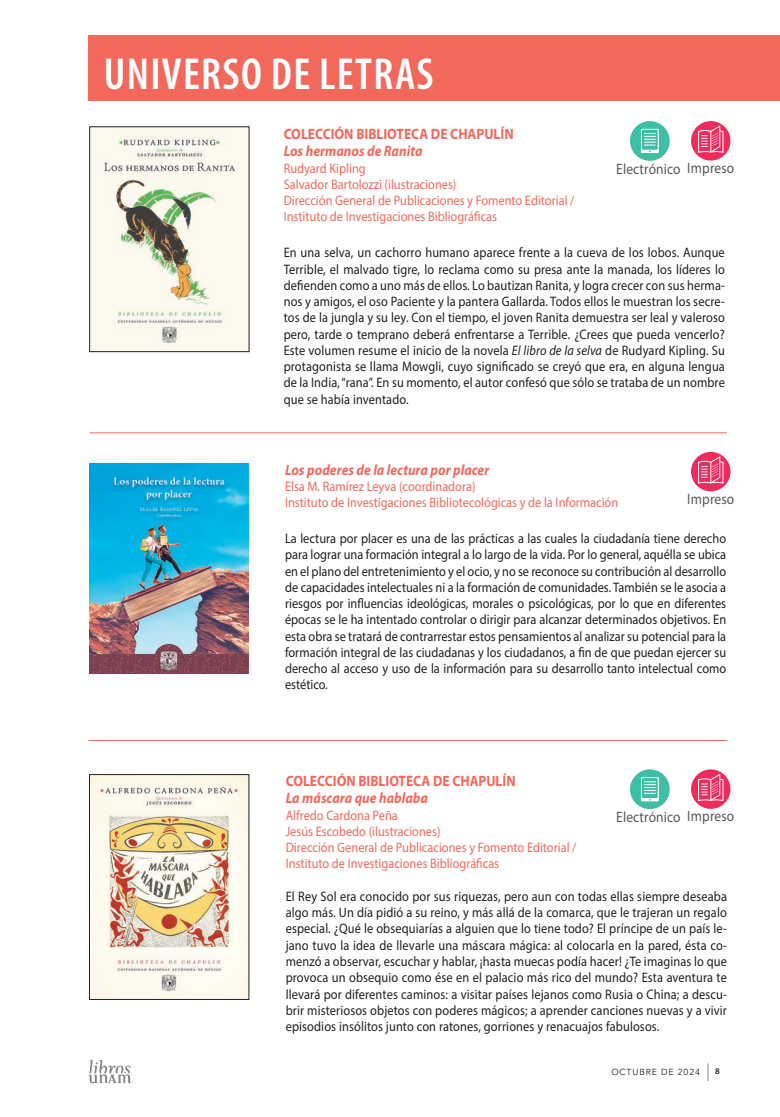
<style>
.page{position:relative;width:780px;height:1117px;background:#fff}
.page>*{position:absolute;margin:0;border:0;box-sizing:border-box;transform-origin:0 0}
.t1{font:600 condensed 45px "Myriad Pro";letter-spacing:.03em;color:#fff}
.t2{font:italic 700 15px "Myriad Pro";color:#f2695c;scale:.9 1}
.t3{font:700 15px "Myriad Pro";color:#f2695c;scale:.9 1}
.t4{font:15px "Myriad Pro";letter-spacing:.01em;color:#57585a;scale:.9 1}
.t5{font:13.75px/16.2px "Myriad Pro";letter-spacing:.01em;color:#231f20;text-align:justify;scale:.9 1}
.t6{font:13.75px/16.2px "Myriad Pro";color:#f2695c;scale:.9 1}
.t7{font:8.75px "Avenir LT Std";letter-spacing:.1em;color:#231f20}
.t8{font:600 8.75px "Myriad Pro";color:#231f20}
.s1{font-style:italic}
</style>
<div class="page">
<svg style="left:89px;top:1060px;width:42px;height:23px"></svg>
<svg style="left:707px;top:1063px;width:1px;height:17px"></svg>
<div style="left:89px;top:35px;width:691px;height:66px;background:#f2695c"></div>
<hr style="left:89px;top:740px;width:638px;height:1px;background:#f2695c">
<hr style="left:89px;top:432px;width:638px;height:1px;background:#f2695c">
<div style="left:691px;top:452px;width:39px;height:39px;background:#ee2b5b;border-radius:50%"></div>
<svg style="left:697px;top:455px;width:26px;height:29px"></svg>
<div style="left:691px;top:121px;width:39px;height:39px;background:#ee2b5b;border-radius:50%"></div>
<svg style="left:697px;top:125px;width:26px;height:28px"></svg>
<div style="left:691px;top:769px;width:39px;height:39px;background:#ee2b5b;border-radius:50%"></div>
<svg style="left:697px;top:773px;width:26px;height:28px"></svg>
<div style="left:630px;top:121px;width:39px;height:40px;background:#3ebea3;border-radius:50%"></div>
<svg style="left:641px;top:129px;width:17px;height:24px"></svg>
<img style="left:91px;top:776px;width:156px;height:221px">
<div style="left:89px;top:774px;width:160px;height:225px;border:1px solid #231f20"></div>
<img style="left:91px;top:129px;width:156px;height:221px">
<div style="left:89px;top:127px;width:160px;height:225px;border:1px solid #231f20"></div>
<img style="left:89px;top:463px;width:160px;height:210px">
<div style="left:630px;top:769px;width:39px;height:39px;background:#3ebea3;border-radius:50%"></div>
<svg style="left:641px;top:777px;width:17px;height:24px"></svg>
<h1 class="t1" style="left:104px;top:49px;width:331px">UNIVERSO DE LETRAS</h1>
<p class="t3" style="left:284px;top:124px;width:257px">COLECCIÓN BIBLIOTECA DE CHAPULÍN</p>
<p class="t2" style="left:284px;top:142px;width:156px">Los hermanos de Ranita</p>
<p class="t6" style="left:284px;top:160px;width:324px">Rudyard Kipling<br>Salvador Bartolozzi (ilustraciones)<br>Dirección General de Publicaciones y Fomento Editorial / Instituto de Investigaciones Bibliográficas</p>
<p class="t5" style="left:284px;top:244px;width:492px">En una selva, un cachorro humano aparece frente a la cueva de los lobos. Aunque Terrible, el malvado tigre, lo reclama como su presa ante la manada, los líderes lo defienden como a uno más de ellos. Lo bautizan Ranita, y logra crecer con sus herma&shy;nos y amigos, el oso Paciente y la pantera Gallarda. Todos ellos le muestran los secre&shy;tos de la jungla y su ley. Con el tiempo, el joven Ranita demuestra ser leal y valeroso pero, tarde o temprano deberá enfrentarse a Terrible. ¿Crees que pueda vencerlo?<br>Este volumen resume el inicio de la novela <span class="s1">El libro de la selva</span> de Rudyard Kipling. Su protagonista se llama Mowgli, cuyo significado se creyó que era, en alguna lengua de la India, “rana”. En su momento, el autor confesó que sólo se trataba de un nombre que se había inventado.</p>
<p class="t4" style="left:616px;top:159px;width:132px">Electrónico Impreso</p>
<p class="t2" style="left:285px;top:460px;width:228px">Los poderes de la lectura por placer</p>
<p class="t6" style="left:285px;top:478px;width:372px">Elsa M. Ramírez Leyva (coordinadora)<br>Instituto de Investigaciones Bibliotecológicas y de la Información</p>
<p class="t5" style="left:285px;top:530px;width:492px">La lectura por placer es una de las prácticas a las cuales la ciudadanía tiene derecho para lograr una formación integral a lo largo de la vida. Por lo general, aquélla se ubica en el plano del entretenimiento y el ocio, y no se reconoce su contribución al desarrollo de capacidades intelectuales ni a la formación de comunidades. También se le asocia a riesgos por influencias ideológicas, morales o psicológicas, por lo que en diferentes épocas se le ha intentado controlar o dirigir para alcanzar determinados objetivos. En esta obra se tratará de contrarrestar estos pensamientos al analizar su potencial para la formación integral de las ciudadanas y los ciudadanos, a fin de que puedan ejercer su derecho al acceso y uso de la información para su desarrollo tanto intelectual como estético.</p>
<p class="t4" style="left:687px;top:489px;width:54px">Impreso</p>
<p class="t3" style="left:286px;top:770px;width:257px">COLECCIÓN BIBLIOTECA DE CHAPULÍN</p>
<p class="t2" style="left:286px;top:788px;width:159px">La máscara que hablaba</p>
<p class="t6" style="left:286px;top:806px;width:324px">Alfredo Cardona Peña<br>Jesús Escobedo (ilustraciones)<br>Dirección General de Publicaciones y Fomento Editorial / Instituto de Investigaciones Bibliográficas</p>
<p class="t5" style="left:286px;top:887px;width:491px">El Rey Sol era conocido por sus riquezas, pero aun con todas ellas siempre deseaba algo más. Un día pidió a su reino, y más allá de la comarca, que le trajeran un regalo especial. ¿Qué le obsequiarías a alguien que lo tiene todo? El príncipe de un país le&shy;jano tuvo la idea de llevarle una máscara mágica: al colocarla en la pared, ésta co&shy;menzó a observar, escuchar y hablar, ¡hasta muecas podía hacer! ¿Te imaginas lo que provoca un obsequio como ése en el palacio más rico del mundo? Esta aventura te llevará por diferentes caminos: a visitar países lejanos como Rusia o China; a descu&shy;brir misteriosos objetos con poderes mágicos; a aprender canciones nuevas y a vivir episodios insólitos junto con ratones, gorriones y renacuajos fabulosos.</p>
<p class="t4" style="left:616px;top:807px;width:132px">Electrónico Impreso</p>
<p class="t7" style="left:611px;top:1066px;width:90px">OCTUBRE DE 2024</p>
<p class="t8" style="left:715px;top:1065px;width:6px">8</p>
</div>
